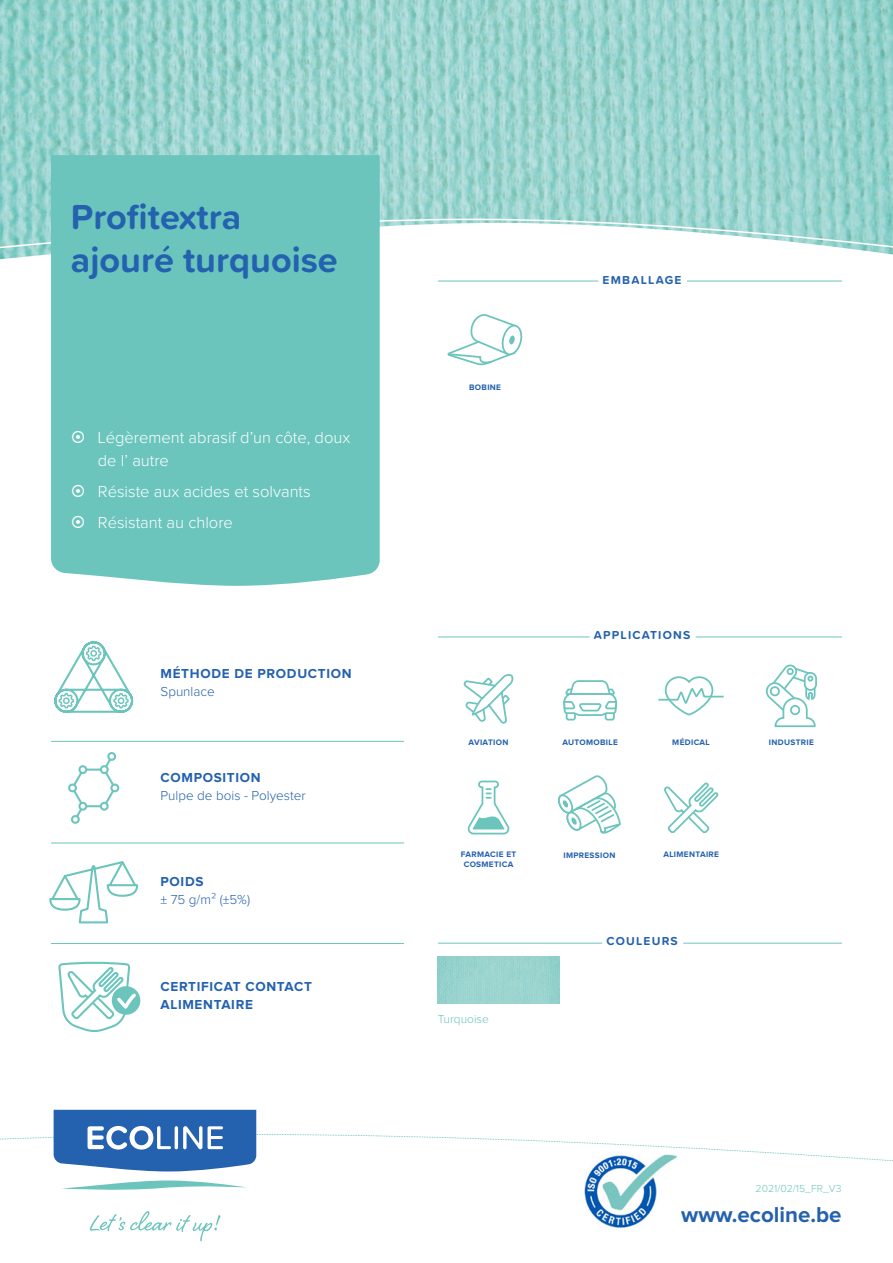
<style>
.page{position:relative;width:893px;height:1263px;background:#fff}
.page>*{position:absolute;margin:0;border:0;box-sizing:border-box;transform-origin:0 0}
.Productnaam_groot{font:700 36px "Proxima Soft";color:#2461ae}
.t1{font:700 22.35px "Proxima Nova";color:#2461ae}
.t2{font:300 16.5px/22.5px "Proxima Nova";color:#fff}
.t3{font:700 13.5px "Proxima Nova";letter-spacing:.05em;color:#2461ae}
.t4{font:300 13.5px "Proxima Nova";color:#2461ae}
.t5{font:700 12px "Proxima Soft";letter-spacing:.1em;color:#2461ae}
.t6{font:300 12px "Proxima Nova";color:#6bc5bd}
.t7{font:300 10.5px "Proxima Nova";color:#6bc5bd}
.Iconen{font:700 8.25px "Proxima Nova";letter-spacing:.04em;color:#2461ae}
</style>
<div class="page">
<svg style="left:62px;top:1180px;width:185px;height:10px"></svg>
<svg style="left:0;top:1110px;width:893px;height:61px"></svg>
<svg style="left:90px;top:1211px;width:131px;height:30px"></svg>
<img style="left:0;top:0;width:893px;height:259px">
<img style="left:438px;top:956px;width:121px;height:48px">
<div style="left:110px;top:783px;width:9px;height:9px;border:2px solid #6bc5bd;border-radius:50%"></div>
<div style="left:68px;top:783px;width:9px;height:9px;border:2px solid #6bc5bd;border-radius:50%"></div>
<svg style="left:69px;top:752px;width:49px;height:72px"></svg>
<div style="left:101px;top:803px;width:7px;height:7px;background:#fff;border-radius:50%"></div>
<div style="left:100px;top:802px;width:9px;height:9px;border:2px solid #6bc5bd;border-radius:50%"></div>
<div style="left:79px;top:766px;width:7px;height:7px;background:#fff;border-radius:50%"></div>
<div style="left:78px;top:765px;width:9px;height:9px;border:2px solid #6bc5bd;border-radius:50%"></div>
<div style="left:79px;top:803px;width:7px;height:7px;background:#fff;border-radius:50%"></div>
<div style="left:78px;top:802px;width:9px;height:9px;border:2px solid #6bc5bd;border-radius:50%"></div>
<svg style="left:49px;top:861px;width:90px;height:63px"></svg>
<div style="left:112px;top:986px;width:28px;height:29px;background:#6bc5bd;border-radius:50%"></div>
<svg style="left:58px;top:961px;width:81px;height:71px"></svg>
<svg style="left:447px;top:314px;width:76px;height:52px"></svg>
<svg style="left:54px;top:641px;width:80px;height:72px"></svg>
<svg style="left:0;top:218px;width:893px;height:33px"></svg>
<svg style="left:463px;top:674px;width:51px;height:50px"></svg>
<svg style="left:658px;top:676px;width:66px;height:40px"></svg>
<svg style="left:563px;top:680px;width:54px;height:41px"></svg>
<svg style="left:765px;top:664px;width:52px;height:64px"></svg>
<div style="left:791px;top:706px;width:8px;height:8px;background:#fff;border-radius:50%"></div>
<div style="left:790px;top:705px;width:10px;height:10px;border:2px solid #6bc5bd;border-radius:50%"></div>
<svg style="left:467px;top:780px;width:43px;height:55px"></svg>
<svg style="left:664px;top:782px;width:55px;height:51px"></svg>
<svg style="left:558px;top:775px;width:63px;height:59px"></svg>
<div style="left:51px;top:155px;width:329px;height:431px;background:#6bc5bd"></div>
<hr style="left:51px;top:741px;width:353px;height:1px;background:#6bc5bd">
<hr style="left:51px;top:843px;width:353px;height:1px;background:#6bc5bd">
<hr style="left:51px;top:943px;width:353px;height:1px;background:#6bc5bd">
<hr style="left:438px;top:943px;width:404px;height:1px;background:#6bc5bd">
<div style="left:602px;top:932px;width:81px;height:20px;background:#fff"></div>
<hr style="left:438px;top:637px;width:404px;height:1px;background:#6bc5bd">
<div style="left:590px;top:626px;width:106px;height:20px;background:#fff"></div>
<hr style="left:438px;top:281px;width:404px;height:1px;background:#6bc5bd">
<div style="left:598px;top:271px;width:89px;height:19px;background:#fff"></div>
<img style="left:579px;top:1152px;width:102px;height:76px">
<svg style="left:72px;top:431px;width:12px;height:12px"></svg>
<svg style="left:72px;top:485px;width:12px;height:12px"></svg>
<svg style="left:72px;top:516px;width:12px;height:12px"></svg>
<p class="Productnaam_groot" style="left:71px;top:190px;width:172px">Profitextra</p>
<p class="Productnaam_groot" style="left:71px;top:233px;width:268px">ajouré turquoise</p>
<p class="t2" style="left:98px;top:427px;width:254px">Légèrement abrasif d’un côte, doux de l’ autre</p>
<p class="t2" style="left:98px;top:481px;width:214px">Résiste aux acides et solvants</p>
<p class="t2" style="left:98px;top:512px;width:137px">Résistant au chlore</p>
<p class="t3" style="left:161px;top:667px;width:193px">MÉTHODE DE PRODUCTION</p>
<p class="t4" style="left:161px;top:685px;width:56px">Spunlace</p>
<p class="t3" style="left:161px;top:771px;width:102px">COMPOSITION</p>
<p class="t4" style="left:161px;top:789px;width:147px">Pulpe de bois - Polyester</p>
<p class="t3" style="left:161px;top:875px;width:44px">POIDS</p>
<p class="t4" style="left:161px;top:893px;width:91px">± 75 g/m² (±5%)</p>
<p class="t3" style="left:161px;top:980px;width:153px">CERTIFICAT CONTACT</p>
<p class="t3" style="left:161px;top:998px;width:94px">ALIMENTAIRE</p>
<p class="Iconen" style="left:469px;top:384px;width:33px">BOBINE</p>
<p class="t5" style="left:603px;top:271px;width:80px">EMBALLAGE</p>
<p class="t5" style="left:594px;top:626px;width:98px">APPLICATIONS</p>
<p class="Iconen" style="left:468px;top:739px;width:41px">AVIATION</p>
<p class="Iconen" style="left:562px;top:739px;width:57px">AUTOMOBILE</p>
<p class="Iconen" style="left:672px;top:739px;width:39px">MÉDICAL</p>
<p class="Iconen" style="left:769px;top:739px;width:46px">INDUSTRIE</p>
<p class="Iconen" style="left:461px;top:851px;width:57px">FARMACIE ET</p>
<p class="Iconen" style="left:464px;top:861px;width:51px">COSMETICA</p>
<p class="t6" style="left:438px;top:1013px;width:52px">Turquoise</p>
<p class="Iconen" style="left:563px;top:851px;width:54px">IMPRESSION</p>
<p class="Iconen" style="left:663px;top:851px;width:57px">ALIMENTAIRE</p>
<p class="t5" style="left:606px;top:932px;width:73px">COULEURS</p>
<p class="t7" style="left:756px;top:1183px;width:87px">2021/02/15_FR_V3</p>
<h2 class="t1" style="left:681px;top:1204px;width:162px">www.ecoline.be</h2>
</div>
